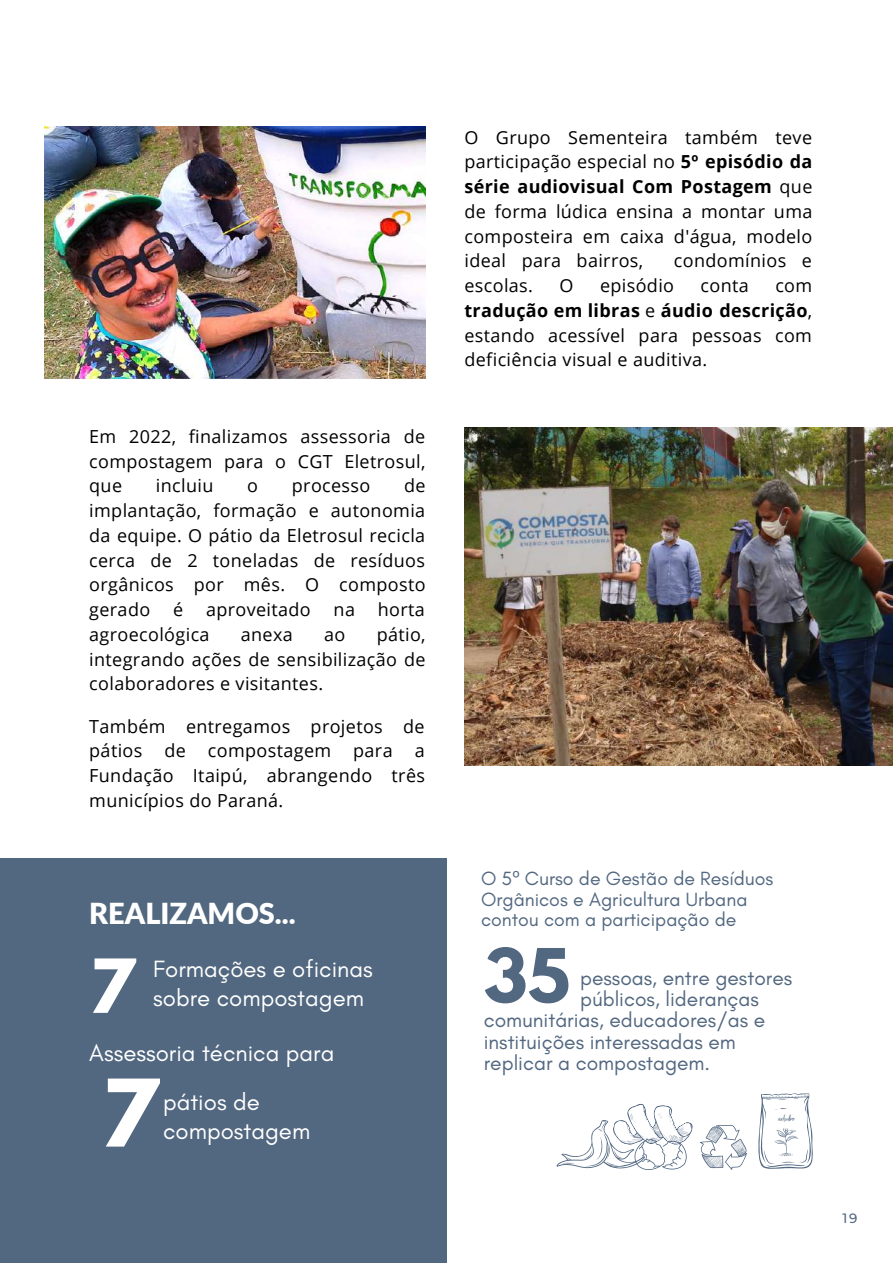
<style>
.page{position:relative;width:893px;height:1264px;background:#fff}
.page>*{position:absolute;margin:0;border:0;box-sizing:border-box;transform-origin:0 0}
.t1{font:700 82.5px "League Spartan";color:#fff}
.t2{font:700 66px "League Spartan";color:#526780}
.t3{font:700 66px "League Spartan";color:#fff}
.t4{font:900 28.95px "Lato";color:#fff}
.t5{font:24px/48.8px "Glacial Indifference";color:#fff;text-align:center}
.t6{font:21px "Glacial Indifference";color:#526780}
.t7{font:19.5px/20.2px "Glacial Indifference";color:#526780}
.t8{font:18px/24.8px "Open Sans";letter-spacing:.02em;color:#000;text-align:justify}
.t9{font:500 13.5px "Montserrat";color:#526780}
.t10{font:10.35px "Buffalo";color:#526780}
.s1{font-weight:700}
.s2{font-family:"Noto Sans"}
</style>
<div class="page">
<div style="left:0;top:858px;width:446px;height:404px;background:#526780"></div>
<img style="left:464px;top:427px;width:428px;height:338px">
<img style="left:44px;top:126px;width:381px;height:252px">
<svg style="left:556px;top:1103px;width:191px;height:66px"></svg>
<svg style="left:758px;top:1093px;width:55px;height:76px"></svg>
<p class="t8" style="left:89px;top:423px;width:337px">Em 2022, finalizamos assessoria de compostagem para o CGT Eletrosul, que</p>
<p class="t8" style="left:89px;top:473px;width:338px;text-indent:315px">de implantação, formação e autonomia da equipe. O pátio da Eletrosul recicla cerca de 2 toneladas de resíduos orgânicos por mês. O composto gerado</p>
<p class="t8" style="left:156px;top:473px;width:59px">incluiu</p>
<p class="t8" style="left:247px;top:473px;width:12px">o</p>
<p class="t8" style="left:292px;top:473px;width:80px">processo</p>
<p class="t8" style="left:173px;top:596px;width:12px">é</p>
<p class="t8" style="left:206px;top:596px;width:106px">aproveitado</p>
<p class="t8" style="left:333px;top:596px;width:23px">na</p>
<p class="t8" style="left:378px;top:596px;width:49px">horta</p>
<p class="t8" style="left:89px;top:621px;width:122px">agroecológica</p>
<p class="t8" style="left:241px;top:621px;width:53px">anexa</p>
<p class="t8" style="left:324px;top:621px;width:23px">ao</p>
<p class="t8" style="left:89px;top:621px;width:338px;text-indent:287px">pátio, integrando ações de sensibilização de colaboradores e visitantes.</p>
<p class="t8" style="left:89px;top:713px;width:337px">Também entregamos projetos de pátios de compostagem para a Fundação Itaipú, abrangendo três municípios do Paraná.</p>
<h3 class="t4" style="left:89px;top:895px;width:208px">REALIZAMOS...</h3>
<h2 class="t3" style="left:89px;top:953px;width:47px">7</h2>
<h3 class="t5" style="left:153px;top:954px;width:221px;line-height:29.2px;text-align:left">Formações e oficinas sobre compostagem</h3>
<h3 class="t5" style="left:89px;top:1028px;width:247px">Assessoria técnica para pátios de</h3>
<h3 class="t5" style="left:163px;top:1106px;width:149px">compostagem</h3>
<h1 class="t1" style="left:101px;top:1072px;width:58px">7</h1>
<p class="t8" style="left:464px;top:124px;width:349px">O Grupo Sementeira também teve participação especial no <span class="s1">5º episódio da série audiovisual Com Postagem</span> que de forma lúdica ensina a montar uma composteira em caixa d'água, modelo ideal para bairros,</p>
<p class="t8" style="left:674px;top:248px;width:139px">condomínios e</p>
<p class="t8" style="left:464px;top:273px;width:70px">escolas.</p>
<p class="t8" style="left:559px;top:273px;width:15px">O</p>
<p class="t8" style="left:600px;top:273px;width:76px">episódio</p>
<p class="t8" style="left:700px;top:273px;width:50px">conta</p>
<p class="t8" style="left:464px;top:273px;width:349px;text-indent:311px">com <span class="s1">tradução em libras</span> e <span class="s1">áudio descrição</span>, estando acessível para pessoas com deficiência visual e auditiva.</p>
<p class="t7" style="left:481px;top:868px;width:294px">O 5<span class="s2">º</span> Curso de Gestão de Resíduos<br>Orgânicos e Agricultura Urbana contou com a participação de</p>
<h2 class="t2" style="left:483px;top:943px;width:88px">35</h2>
<p class="t6" style="left:580px;top:964px;width:214px">pessoas, entre gestores</p>
<p class="t6" style="left:580px;top:986px;width:180px">públicos, lideranças</p>
<p class="t6" style="left:483px;top:1007px;width:283px">comunitárias, educadores/as e</p>
<p class="t6" style="left:483px;top:1028px;width:253px">instituições interessadas em</p>
<p class="t6" style="left:483px;top:1050px;width:228px">replicar a compostagem.</p>
<p class="t10" style="left:778px;top:1111px;width:18px">adubo</p>
<p class="t9" style="left:842px;top:1209px;width:16px">19</p>
</div>
